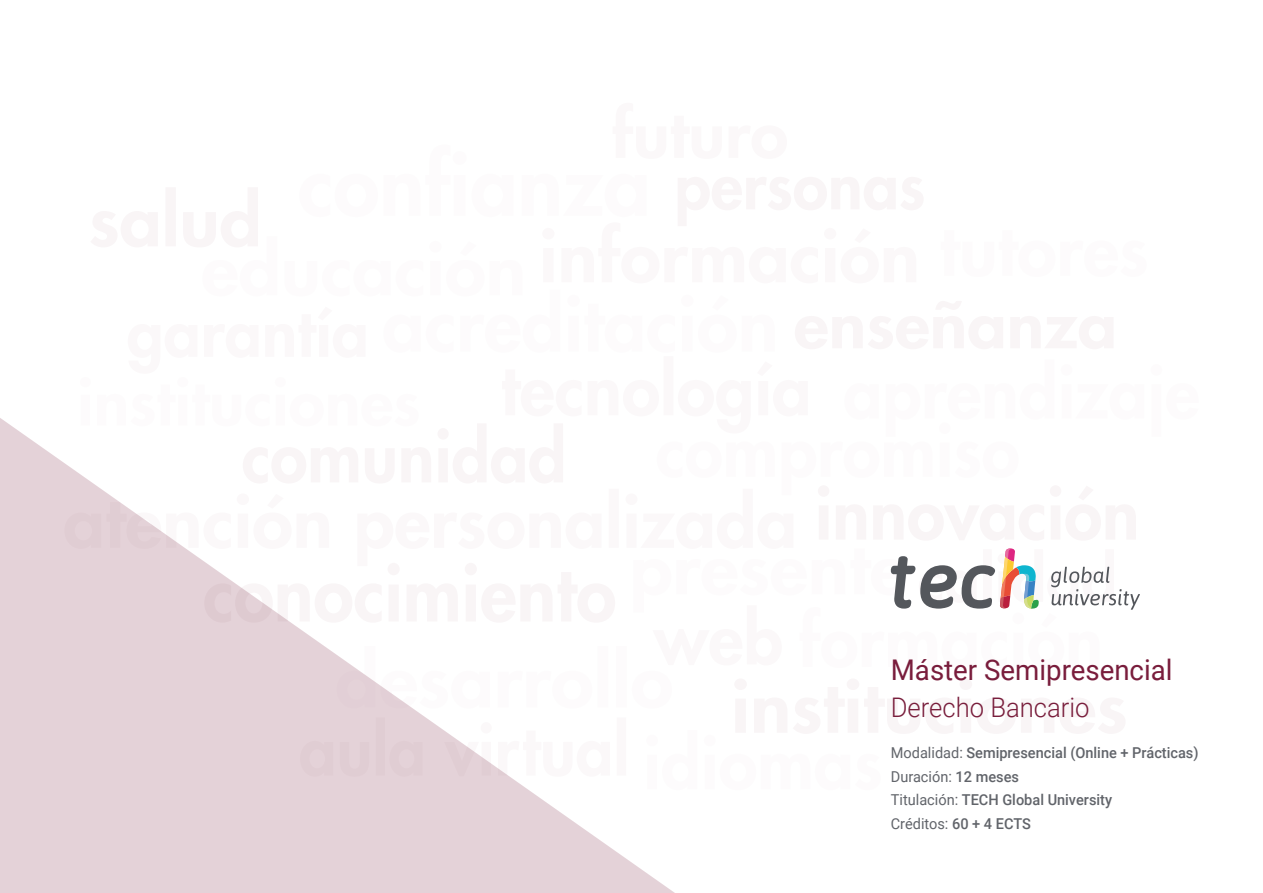
<style>
.page{position:relative;width:1263px;height:893px;background:#fff}
.page>*{position:absolute;margin:0;border:0;box-sizing:border-box;transform-origin:0 0}
.t1{font:28.5px "Roboto";color:#791d3c}
.t2{font:300 27px "Roboto";color:#791e3c;scale:.95 1}
.t3{font:500 15px/23.7px "Roboto";color:#61646a}
.s1{font-weight:400}
</style>
<div class="page">
<svg style="left:0;top:418px;width:675px;height:475px;background:#e6d6db"></svg>
<svg style="left:64px;top:418px;width:1076px;height:372px"></svg>
<h1 class="t1" style="left:891px;top:650px;width:283px">Máster Semipresencial</h1>
<h2 class="t2" style="left:891px;top:689px;width:211px">Derecho Bancario</h2>
<p class="t3" style="left:891px;top:740px;width:309px"><span class="s1">Modalidad:</span> Semipresencial (Online + Prácticas)<br><span class="s1">Duración:</span> 12 meses<br><span class="s1">Titulación:</span> TECH Global University<br><span class="s1">Créditos:</span> 60 + 4 ECTS</p>
</div>
